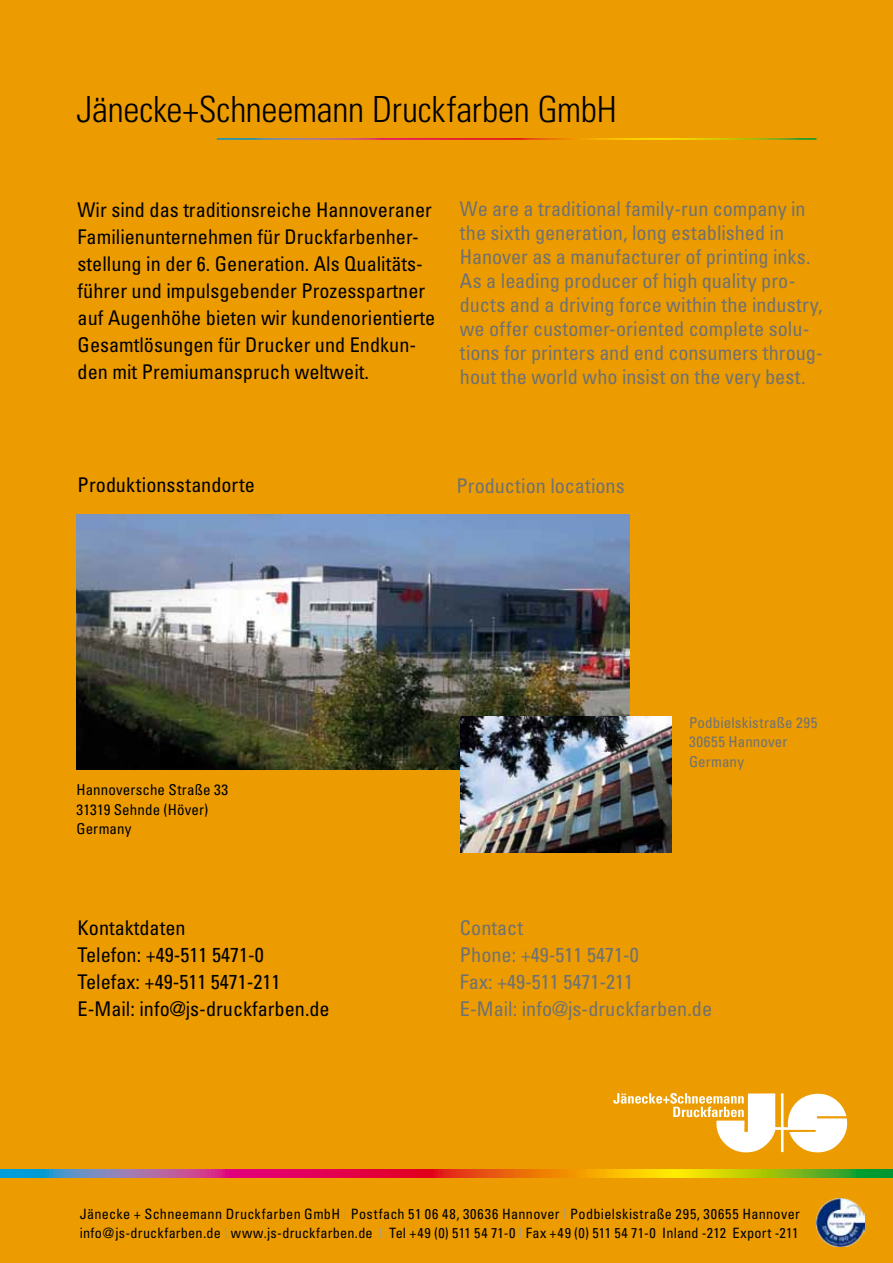
<style>
.page{position:relative;width:893px;height:1263px;background:#ec9c00}
.page>*{position:absolute;margin:0;border:0;box-sizing:border-box;transform-origin:0 0}
.t1{font:300 condensed 36px "Univers";letter-spacing:-.01em;color:#000}
.t2{font:condensed 20.25px/24px "Univers";color:#707172}
.t3{font:condensed 20.25px/27px "Univers";color:#000}
.t4{font:condensed 15px/19.5px "Univers";letter-spacing:.005em;color:#000}
.t5{font:condensed 15px/19.5px "Univers";letter-spacing:.01em;color:#707172}
.t6{font:condensed 14.25px/19.5px "Univers";letter-spacing:.025em;color:#000}
.s1{color:#9c9e9f}
</style>
<div class="page">
<img style="left:817px;top:1198px;width:47px;height:48px">
<hr style="left:217px;top:138px;width:599px;height:2px;background:#fff">
<img style="left:77px;top:514px;width:552px;height:256px">
<svg style="left:613px;top:1093px;width:235px;height:60px"></svg>
<svg style="left:0;top:1169px;width:893px;height:9px;background:#b47147"></svg>
<img style="left:460px;top:716px;width:212px;height:136px">
<h1 class="t1" style="left:77px;top:87px;width:542px">Jänecke+Schneemann Druckfarben GmbH</h1>
<p class="t3" style="left:78px;top:195px;width:359px">Wir sind das traditionsreiche Hannoveraner Familienunternehmen für Druckfarbenher&shy;stellung in der 6. Generation. Als Qualitäts&shy;führer und impulsgebender Prozesspartner auf Augenhöhe bieten wir kundenorientierte Gesamtlösungen für Drucker und Endkun&shy;den mit Premiumanspruch weltweit.</p>
<p class="t2" style="left:460px;top:196px;width:364px">We are a traditional family-run company in the sixth generation, long established in Hanover as a manufacturer of printing inks.<br>As a leading producer of high quality pro&shy;ducts and a driving force within the industry, we offer customer-oriented complete solu&shy;tions for printers and end consumers throug&shy;hout the world who insist on the very best.</p>
<p class="t3" style="left:78px;top:471px;width:179px">Produktionsstandorte</p>
<p class="t2" style="left:457px;top:473px;width:170px">Production locations</p>
<p class="t4" style="left:77px;top:780px;width:153px">Hannoversche Straße 33<br>31319 Sehnde (Höver)<br>Germany</p>
<p class="t3" style="left:78px;top:914px;width:254px">Kontaktdaten<br>Telefon: +49-511 5471-0<br>Telefax: +49-511 5471-211<br>E-Mail: info@js-druckfarben.de</p>
<p class="t5" style="left:689px;top:712px;width:130px">Podbielskistraße 295<br>30655 Hannover<br>Germany</p>
<p class="t2" style="left:460px;top:914px;width:254px;line-height:27px">Contact<br>Phone: +49-511 5471-0<br>Fax: +49-511 5471-211<br>E-Mail: info@js-druckfarben.de</p>
<p class="t6" style="left:80px;top:1203px;width:722px">Jänecke + Schneemann Druckfarben GmbH <span class="s1">|</span> Postfach 51 06 48, 30636 Hannover <span class="s1">|</span> Podbielskistraße 295, 30655 Hannover info@js-druckfarben.de <span class="s1">|</span> www.js-druckfarben.de <span class="s1">|</span> Tel +49 (0) 511 54 71-0 <span class="s1">|</span> Fax +49 (0) 511 54 71-0 Inland -212 Export -211</p>
</div>
